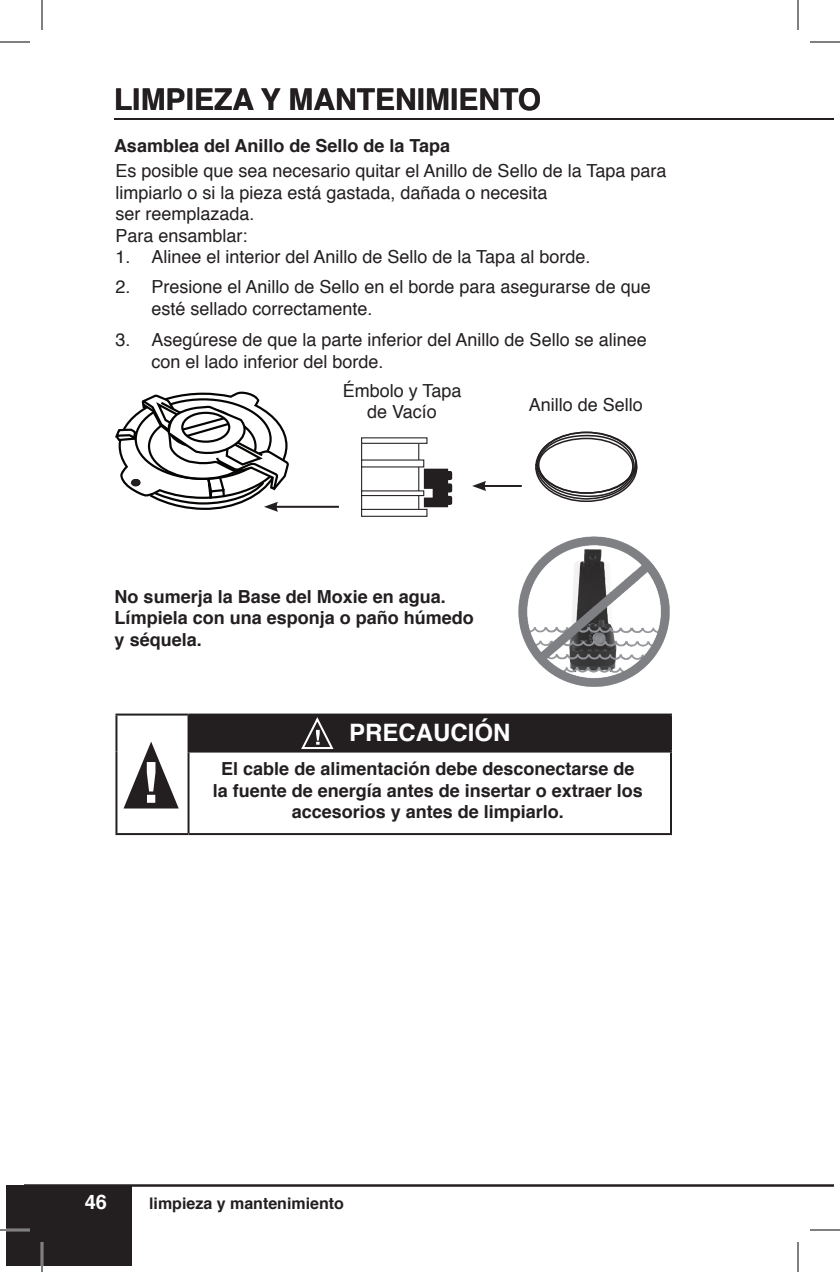
<style>
.page{position:relative;width:840px;height:1272px;background:#fff}
.page>*{position:absolute;margin:0;border:0;box-sizing:border-box;transform-origin:0 0}
.t1{font:700 30px "Helvetica";color:#231f20}
.t2{font:700 24px "Helvetica";color:#fff}
.t3{font:700 20px "Helvetica";color:#fff}
.t4{font:18px/21.6px "Helvetica";color:#231f20}
.t5{font:700 18px/21.6px "Helvetica";color:#231f20}
.t6{font:700 16px "Helvetica";color:#231f20}
</style>
<div class="page">
<hr style="left:24px;top:1185px;width:810px;height:2px;background:#231f20">
<div style="left:6px;top:1185px;width:126px;height:81px;background:#231f20"></div>
<hr style="left:114px;top:118px;width:720px;height:2px;background:#231f20">
<svg style="left:535px;top:433px;width:103px;height:68px"></svg>
<div style="left:361px;top:464px;width:58px;height:47px;border:1px solid #231f20"></div>
<div style="left:362px;top:491px;width:62px;height:5px;background:#fff"></div>
<div style="left:361px;top:490px;width:63px;height:6px;border:1px solid #231f20"></div>
<div style="left:361px;top:443px;width:58px;height:19px;border:1px solid #231f20"></div>
<div style="left:361px;top:509px;width:66px;height:8px;border:1px solid #231f20"></div>
<div style="left:362px;top:460px;width:62px;height:7px;background:#fff"></div>
<div style="left:361px;top:437px;width:66px;height:7px;border:1px solid #231f20"></div>
<svg style="left:424px;top:469px;width:24px;height:38px"></svg>
<div style="left:435px;top:471px;width:17px;height:9px;background:#231f20;border-radius:2px"></div>
<div style="left:435px;top:483px;width:17px;height:10px;background:#231f20;border-radius:2px"></div>
<div style="left:435px;top:496px;width:17px;height:9px;background:#231f20;border-radius:2px"></div>
<hr style="left:483px;top:485px;width:39px;height:2px;background:#231f20">
<svg style="left:472px;top:481px;width:14px;height:10px"></svg>
<hr style="left:275px;top:506px;width:64px;height:2px;background:#231f20">
<svg style="left:115px;top:392px;width:174px;height:120px"></svg>
<div style="left:189px;top:715px;width:482px;height:37px;background:#231f20"></div>
<hr style="left:115px;top:714px;width:74px;height:2px;background:#231f20">
<hr style="left:115px;top:716px;width:2px;height:36px;background:#231f20">
<hr style="left:189px;top:714px;width:483px;height:2px;background:#231f20">
<hr style="left:188px;top:716px;width:2px;height:35px;background:#231f20">
<hr style="left:670px;top:716px;width:2px;height:35px;background:#231f20">
<hr style="left:115px;top:752px;width:2px;height:81px;background:#231f20">
<hr style="left:188px;top:751px;width:484px;height:2px;background:#231f20">
<hr style="left:188px;top:753px;width:2px;height:80px;background:#231f20">
<hr style="left:670px;top:753px;width:2px;height:80px;background:#231f20">
<hr style="left:115px;top:833px;width:74px;height:2px;background:#231f20">
<hr style="left:189px;top:833px;width:483px;height:2px;background:#231f20">
<svg style="left:124px;top:742px;width:55px;height:67px"></svg>
<svg style="left:301px;top:717px;width:33px;height:32px"></svg>
<img style="left:518px;top:536px;width:152px;height:151px">
<hr style="left:0;top:1229px;width:30px;height:2px;background:#fff">
<hr style="left:41px;top:1242px;width:2px;height:30px;background:#fff">
<hr style="left:0;top:42px;width:30px;height:1px;background:#000">
<hr style="left:810px;top:42px;width:30px;height:1px;background:#000">
<hr style="left:0;top:1230px;width:30px;height:1px;background:#000">
<hr style="left:810px;top:1230px;width:30px;height:1px;background:#000">
<hr style="left:42px;top:0;width:1px;height:30px;background:#000">
<hr style="left:42px;top:1242px;width:1px;height:30px;background:#000">
<hr style="left:798px;top:0;width:1px;height:30px;background:#000">
<hr style="left:798px;top:1242px;width:1px;height:30px;background:#000">
<h1 class="t1" style="left:114px;top:75px;width:429px">LIMPIEZA Y MANTENIMIENTO</h1>
<p class="t5" style="left:114px;top:135px;width:338px">Asamblea del Anillo de Sello de la Tapa</p>
<p class="t4" style="left:115px;top:160px;width:553px">Es posible que sea necesario quitar el Anillo de Sello de la Tapa para limpiarlo o si la pieza está gastada, dañada o necesita<br>ser reemplazada.<br>Para ensamblar:</p>
<p class="t4" style="left:115px;top:247px;width:476px">1. Alinee el interior del Anillo de Sello de la Tapa al borde.</p>
<p class="t4" style="left:151px;top:276px;width:501px;text-indent:-36px">2. Presione el Anillo de Sello en el borde para asegurarse de que esté sellado correctamente.</p>
<p class="t4" style="left:151px;top:330px;width:497px;text-indent:-36px">3. Asegúrese de que la parte inferior del Anillo de Sello se alinee con el lado inferior del borde.</p>
<p class="t4" style="left:343px;top:380px;width:120px;text-align:center">Émbolo y Tapa de Vacío</p>
<p class="t4" style="left:529px;top:395px;width:116px">Anillo de Sello</p>
<p class="t5" style="left:115px;top:586px;width:361px">No sumerja la Base del Moxie en agua.<br>Límpiela con una esponja o paño húmedo y séquela.</p>
<h2 class="t2" style="left:349px;top:713px;width:163px">PRECAUCIÓN</h2>
<p class="t5" style="left:213px;top:758px;width:432px;text-align:center">El cable de alimentación debe desconectarse de la fuente de energía antes de insertar o extraer los accesorios y antes de limpiarlo.</p>
<p class="t3" style="left:85px;top:1186px;width:24px">46</p>
<p class="t6" style="left:149px;top:1190px;width:196px">limpieza y mantenimiento</p>
</div>
